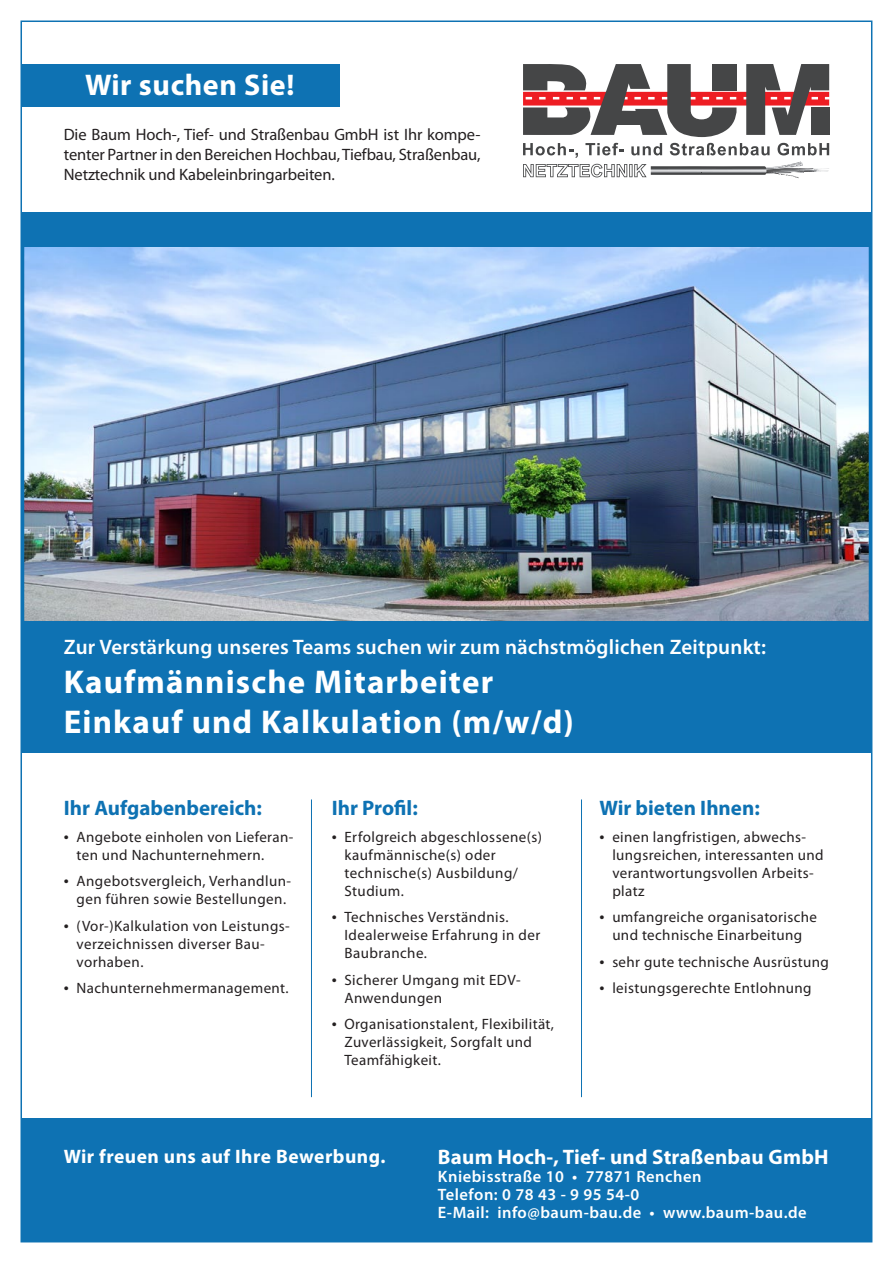
<style>
.page{position:relative;width:893px;height:1263px;background:#fff}
.page>*{position:absolute;margin:0;border:0;box-sizing:border-box;transform-origin:0 0}
.t1{font:700 33px/39.6px "Myriad Pro";letter-spacing:.035em;color:#fff}
.t2{font:700 30px "Myriad Pro";letter-spacing:.02em;color:#fff}
.t3{font:600 21px "Myriad Pro";letter-spacing:.01em;color:#fff}
.t4{font:700 21px "Myriad Pro";color:#0e72b3}
.t5{font:700 21px "Myriad Pro";letter-spacing:.01em;color:#fff}
.t6{font:700 19.5px "Myriad Pro";letter-spacing:.025em;color:#fff}
.t7{font:16.5px/19.8px "Myriad Pro";letter-spacing:-.005em;color:#231f20;text-align:justify}
.t8{font:600 16.5px/18px "Myriad Pro";letter-spacing:.03em;color:#fff}
.t9{font:15px/18px "Myriad Pro";letter-spacing:.025em;color:#231f20}
.s1{font-size:18px}
</style>
<div class="page">
<div style="left:21px;top:1118px;width:851px;height:124px;background:#0e72b3"></div>
<img style="left:25px;top:247px;width:843px;height:374px">
<svg style="left:523px;top:64px;width:306px;height:73px"></svg>
<div style="left:811px;top:107px;width:18px;height:28px;background:#454647"></div>
<svg style="left:523px;top:143px;width:306px;height:35px"></svg>
<div style="left:21px;top:64px;width:319px;height:42px;background:#0e72b3"></div>
<div style="left:21px;top:621px;width:851px;height:132px;background:#0e72b3"></div>
<div style="left:21px;top:213px;width:851px;height:34px;background:#0e72b3"></div>
<hr style="left:311px;top:799px;width:1px;height:298px;background:#0e72b3">
<hr style="left:581px;top:799px;width:1px;height:298px;background:#0e72b3">
<h2 class="t2" style="left:85px;top:65px;width:211px">Wir suchen Sie!</h2>
<p class="t7" style="left:64px;top:124px;width:418px">Die Baum Hoch-, Tief- und Straßenbau GmbH ist Ihr kompe&shy;tenter Partner in den Bereichen Hochbau, Tiefbau, Straßenbau, Netztechnik und Kabeleinbringarbeiten.</p>
<h3 class="t3" style="left:64px;top:633px;width:704px">Zur Verstärkung unseres Teams suchen wir zum nächstmöglichen Zeitpunkt:</h3>
<h1 class="t1" style="left:64px;top:661px;width:512px">Kaufmännische Mitarbeiter<br>Einkauf und Kalkulation (m/w/d)</h1>
<h3 class="t4" style="left:64px;top:794px;width:200px">Ihr Aufgabenbereich:</h3>
<p class="t9" style="left:77px;top:827px;width:218px;text-indent:-13px"><span class="s1">•</span> Angebote einholen von Lieferan&shy;ten und Nachunternehmern.</p>
<p class="t9" style="left:64px;top:872px;width:229px;text-align:center"><span class="s1">•</span> Angebotsvergleich, Verhandlun&shy;gen führen sowie Bestellungen.</p>
<p class="t9" style="left:77px;top:916px;width:215px;text-indent:-13px"><span class="s1">•</span> (Vor-)Kalkulation von Leistungs&shy;verzeichnissen diverser Bau&shy;vorhaben.</p>
<p class="t9" style="left:64px;top:979px;width:226px"><span class="s1">•</span> Nachunternehmermanagement.</p>
<h3 class="t4" style="left:332px;top:794px;width:88px">Ihr Profil:</h3>
<p class="t9" style="left:344px;top:827px;width:199px;text-indent:-13px"><span class="s1">•</span> Erfolgreich abgeschlossene(s) kaufmännische(s) oder technische(s) Ausbildung/<br>Studium.</p>
<p class="t9" style="left:344px;top:908px;width:197px;text-indent:-13px"><span class="s1">•</span> Technisches Verständnis.<br>Idealerweise Erfahrung in der<br>Baubranche.</p>
<p class="t9" style="left:344px;top:970px;width:178px;text-indent:-13px"><span class="s1">•</span> Sicherer Umgang mit EDV-<br>Anwendungen</p>
<p class="t9" style="left:344px;top:1015px;width:211px;text-indent:-13px"><span class="s1">•</span> Organisationstalent, Flexibilität,<br>Zuverlässigkeit, Sorgfalt und<br>Teamfähigkeit.</p>
<h3 class="t4" style="left:600px;top:794px;width:162px">Wir bieten Ihnen:</h3>
<p class="t9" style="left:612px;top:827px;width:213px;text-indent:-13px"><span class="s1">•</span> einen langfristigen, abwechs&shy;lungsreichen, interessanten und verantwortungsvollen Arbeits&shy;platz</p>
<p class="t9" style="left:600px;top:908px;width:219px;text-align:center"><span class="s1">•</span> umfangreiche organisatorische und technische Einarbeitung</p>
<p class="t9" style="left:600px;top:952px;width:231px"><span class="s1">•</span> sehr gute technische Ausrüstung</p>
<p class="t9" style="left:600px;top:979px;width:214px"><span class="s1">•</span> leistungsgerechte Entlohnung</p>
<h3 class="t6" style="left:64px;top:1143px;width:323px">Wir freuen uns auf Ihre Bewerbung.</h3>
<h3 class="t5" style="left:438px;top:1143px;width:392px">Baum Hoch-, Tief- und Straßenbau GmbH</h3>
<p class="t8" style="left:438px;top:1167px;width:370px">Kniebisstraße 10 • 77871 Renchen<br>Telefon: 0 78 43 - 9 95 54-0<br>E-Mail: info@baum-bau.de • www.baum-bau.de</p>
</div>
